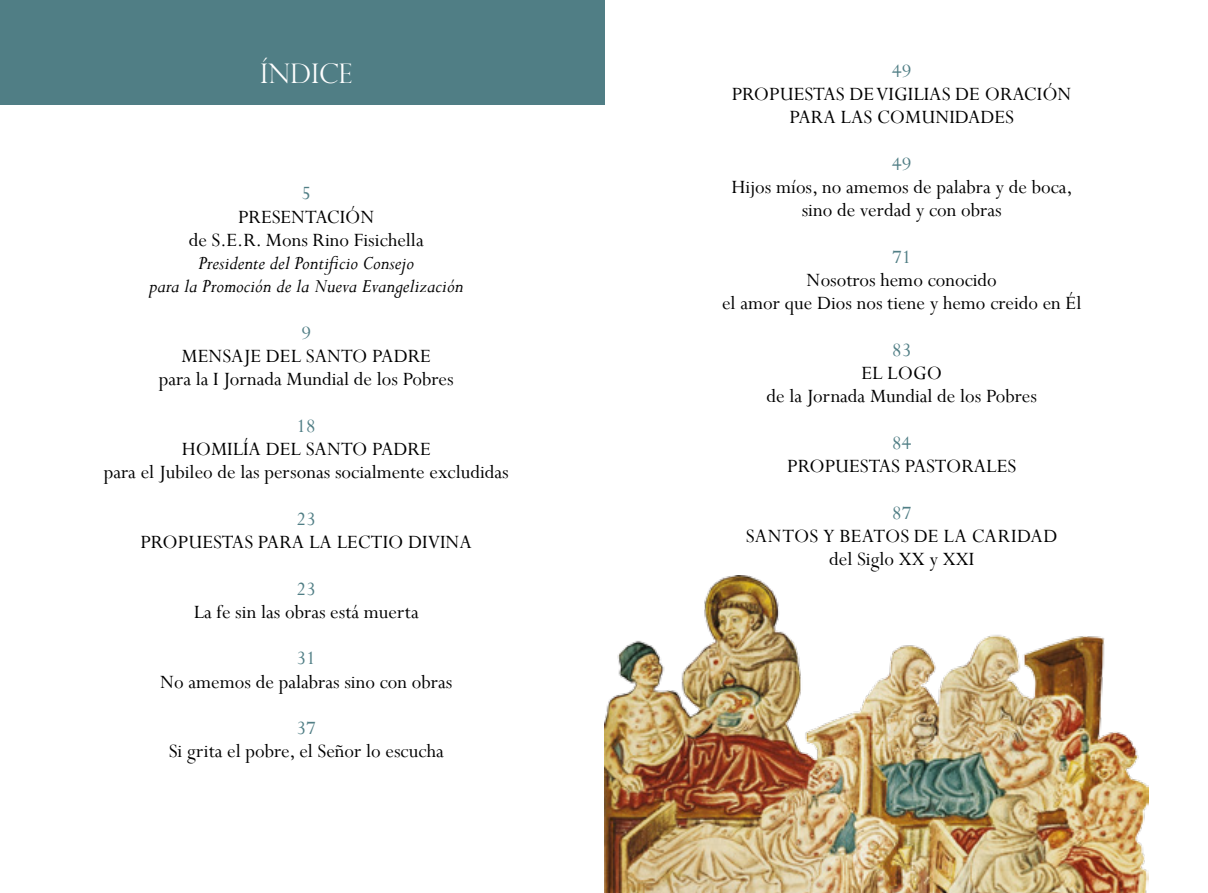
<style>
.page{position:relative;width:1208px;height:893px;background:#fff}
.page>*{position:absolute;margin:0;border:0;box-sizing:border-box;transform-origin:0 0}
.t1{font:300 27px "Perpetua Titling";letter-spacing:-.005em;color:#fff}
.t2{font:21px/23.2px "Perpetua";color:#000}
.t3{font:italic 21px/23.2px "Perpetua";color:#000;text-align:center}
.t4{font:21px "Perpetua";color:#507e85}
</style>
<div class="page">
<div style="left:0;top:0;width:604px;height:105px;background:#507e85"></div>
<img style="left:604px;top:575px;width:544px;height:318px">
<p class="t1" style="left:260px;top:57px;width:93px">ÍNDICE</p>
<p class="t4" style="left:301px;top:180px;width:11px">5</p>
<p class="t2" style="left:189px;top:205px;width:236px;text-indent:49px">Presentación<br>de S.E.R. Mons Rino Fisichella</p>
<p class="t3" style="left:149px;top:251px;width:316px">Presidente del Pontificio Consejo<br>para la Promoción de la Nueva Evangelización</p>
<p class="t4" style="left:301px;top:320px;width:11px">9</p>
<p class="t2" style="left:182px;top:344px;width:28px">Mensaje</p>
<p class="t2" style="left:266px;top:344px;width:13px">del</p>
<p class="t2" style="left:306px;top:344px;width:23px">Santo</p>
<p class="t2" style="left:159px;top:344px;width:296px;text-indent:213px">Padre<br>para la I Jornada Mundial de los Pobres</p>
<p class="t4" style="left:297px;top:413px;width:21px">18</p>
<p class="t2" style="left:182px;top:437px;width:27px">Homil</p>
<p class="t2" style="left:243px;top:437px;width:36px">ía del</p>
<p class="t2" style="left:306px;top:437px;width:23px">Santo</p>
<p class="t2" style="left:104px;top:437px;width:406px;text-indent:268px">Padre<br>para el Jubileo de las personas socialmente excludidas</p>
<p class="t4" style="left:297px;top:506px;width:21px">23</p>
<p class="t2" style="left:140px;top:530px;width:23px">Propuestas</p>
<p class="t2" style="left:258px;top:530px;width:13px">para</p>
<p class="t2" style="left:309px;top:530px;width:165px">la LECTIO DIVINA</p>
<p class="t4" style="left:297px;top:575px;width:21px">23</p>
<p class="t2" style="left:194px;top:600px;width:226px">La fe sin las obras está muerta</p>
<p class="t4" style="left:297px;top:645px;width:21px">31</p>
<p class="t2" style="left:160px;top:670px;width:293px">No amemos de palabras sino con obras</p>
<p class="t4" style="left:297px;top:715px;width:21px">37</p>
<p class="t2" style="left:169px;top:739px;width:276px">Si grita el pobre, el Señor lo escucha</p>
<p class="t4" style="left:892px;top:58px;width:21px">49</p>
<p class="t2" style="left:732px;top:82px;width:23px">Propuestas</p>
<p class="t2" style="left:849px;top:82px;width:49px">de Vigilias</p>
<p class="t2" style="left:955px;top:82px;width:43px">de oración</p>
<p class="t2" style="left:789px;top:105px;width:13px">para</p>
<p class="t2" style="left:840px;top:105px;width:12px">las</p>
<p class="t2" style="left:877px;top:105px;width:27px">Comunidades</p>
<p class="t4" style="left:892px;top:151px;width:21px">49</p>
<p class="t2" style="left:731px;top:175px;width:343px;text-align:center">Hijos míos, no amemos de palabra y de boca, sino de verdad y con obras</p>
<p class="t4" style="left:892px;top:244px;width:21px">71</p>
<p class="t2" style="left:722px;top:268px;width:361px;text-align:center">Nosotros hemo conocido<br>el amor que Dios nos tiene y hemo creido en Él</p>
<p class="t4" style="left:892px;top:337px;width:21px">83</p>
<p class="t2" style="left:766px;top:361px;width:272px;text-align:center">El LOGO<br>de la Jornada Mundial de los Pobres</p>
<p class="t4" style="left:892px;top:430px;width:21px">84</p>
<p class="t2" style="left:787px;top:454px;width:23px">Propuestas</p>
<p class="t2" style="left:904px;top:454px;width:113px">PASTORALES</p>
<p class="t4" style="left:892px;top:499px;width:21px">87</p>
<p class="t2" style="left:746px;top:524px;width:23px">Santos</p>
<p class="t2" style="left:823px;top:524px;width:41px">y Beatos</p>
<p class="t2" style="left:829px;top:524px;width:169px;text-indent:85px">de la Caridad del Siglo XX y XXI</p>
</div>
